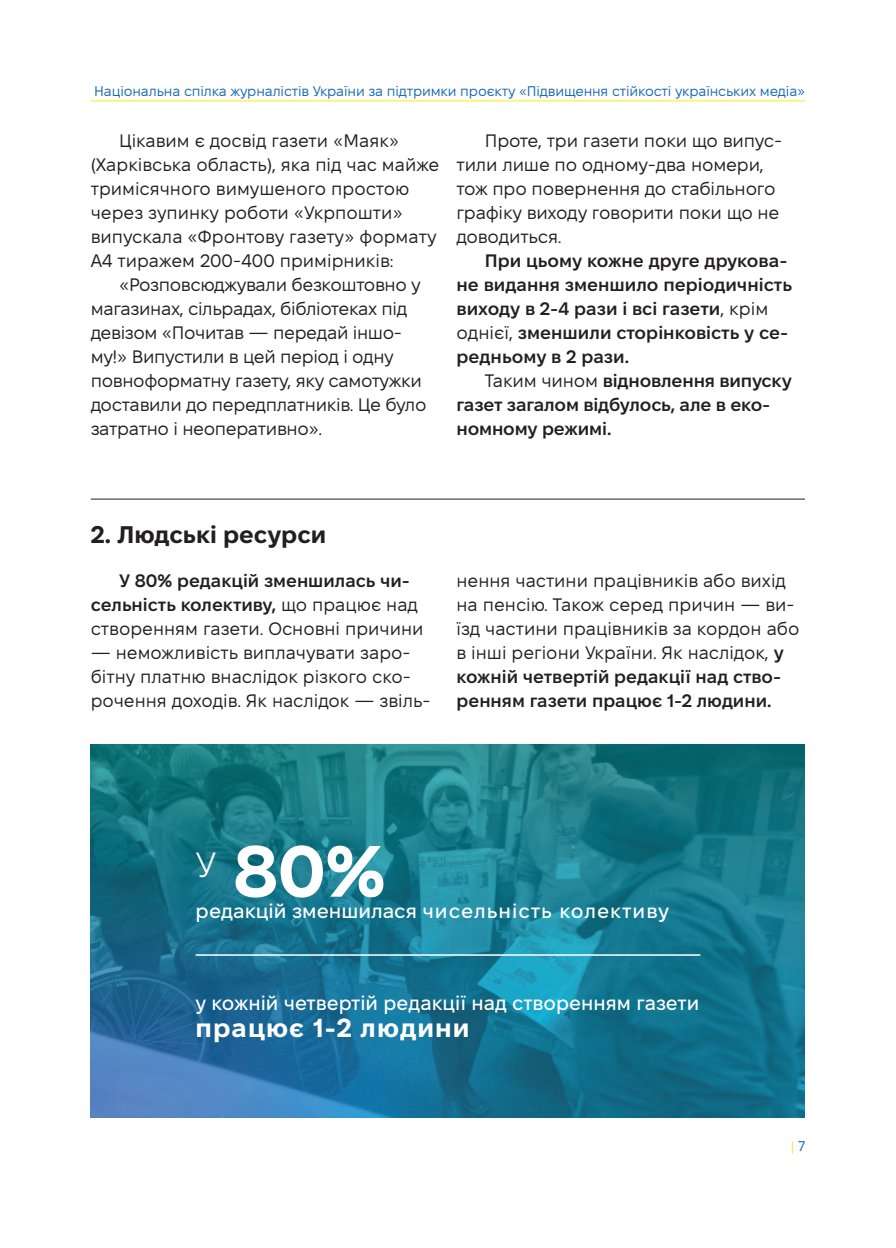
<style>
.page{position:relative;width:896px;height:1248px;background:#fff}
.page>*{position:absolute;margin:0;border:0;box-sizing:border-box;transform-origin:0 0}
.t1{font:700 72px "Mac Paw Fixel Display";color:#fff}
.Main_text{font:700 26px "Mac Paw Fixel Display";letter-spacing:.04em;color:#fff}
.t2{font:700 24px "Mac Paw Fixel Display";color:#231f20}
.Main_text-2{font:500 20px "Mac Paw Fixel Display";color:#fff}
.Main_text-3{font:500 20px "Mac Paw Fixel Display";letter-spacing:.03em;color:#fff}
.Main_text-4{font:18px/24px "Mac Paw Fixel Display";letter-spacing:-.01em;color:#231f20}
.Main_text-5{font:600 18px/24px "Mac Paw Fixel Display";color:#231f20}
.t3{font:14px "Mac Paw Fixel Display";letter-spacing:-.01em;color:#1768b4}
.t4{font:14px "Mac Paw Fixel Display";color:#faea1b}
.s1{font-weight:400}
.s2{font-weight:600}
.s3{color:#1768b4}
</style>
<div class="page">
<hr style="left:91px;top:100px;width:714px;height:1px;background:#faea1b">
<img style="left:91px;top:744px;width:714px;height:373px">
<hr style="left:196px;top:954px;width:504px;height:1px;background:#fff">
<hr style="left:91px;top:498px;width:714px;height:1px;background:#231f20">
<p class="t3" style="left:94px;top:83px;width:712px">Національна спілка журналістів України за підтримки проєкту «Підвищення стійкості українських медіа»</p>
<p class="Main_text-4" style="left:91px;top:128px;width:350px;text-indent:28px">Цікавим є досвід газети «Маяк» (Харківська область), яка під час майже тримісячного вимушеного простою через зупинку роботи «Укрпошти» випускала «Фронтову газету» формату А4 тиражем 200-400 примірників:</p>
<p class="Main_text-4" style="left:91px;top:272px;width:337px;text-indent:28px">«Розповсюджували безкоштовно у магазинах, сільрадах, бібліотеках під девізом «Почитав — передай іншо&shy;му!» Випустили в цей період і одну повноформатну газету, яку самотужки доставили до передплатників. Це було затратно і неоперативно».</p>
<p class="Main_text-4" style="left:456px;top:128px;width:327px;text-indent:28px">Проте, три газети поки що випус&shy;тили лише по одному-два номери, тож про повернення до стабільного графіку виходу говорити поки що не доводиться.</p>
<p class="Main_text-5" style="left:456px;top:248px;width:337px;text-indent:28px">При цьому кожне друге друкова&shy;не видання зменшило періодичність виходу в 2-4 рази і всі газети<span class="s1">, крім однієї,</span> зменшили сторінковість у се&shy;редньому в 2 рази.</p>
<p class="Main_text-5" style="left:456px;top:368px;width:337px;text-indent:28px"><span class="s1">Таким чином</span> відновлення випуску газет загалом відбулось, але в еко&shy;номному режимі.</p>
<h2 class="t2" style="left:91px;top:520px;width:237px">2. Людські ресурси</h2>
<p class="Main_text-5" style="left:91px;top:568px;width:334px;text-indent:28px">У 80% редакцій зменшилась чи&shy;сельність колективу, <span class="s1">що працює над створенням газети. Основні причини</span></p>
<p class="Main_text-4" style="left:91px;top:640px;width:341px">— неможливість виплачувати заро&shy;бітну платню внаслідок різкого ско&shy;рочення доходів. Як наслідок — звіль-</p>
<p class="Main_text-4" style="left:456px;top:568px;width:344px">нення частини працівників або вихід на пенсію. Також серед причин — ви&shy;їзд частини працівників за кордон або в інші регіони України. Як наслідок, <span class="s2">у кожній четвертій редакції над ство&shy;ренням газети працює 1-2 людини.</span></p>
<h1 class="t1" style="left:196px;top:829px;width:191px"><sup>У</sup> 80%</h1>
<p class="Main_text-3" style="left:196px;top:898px;width:475px">редакцій зменшилася чисельність колективу</p>
<p class="Main_text-2" style="left:196px;top:991px;width:505px">у кожній четвертій редакції над створенням газети</p>
<p class="Main_text" style="left:196px;top:1013px;width:275px">працює 1-2 людини</p>
<p class="t4" style="left:791px;top:1138px;width:16px">| <span class="s3">7</span></p>
</div>
